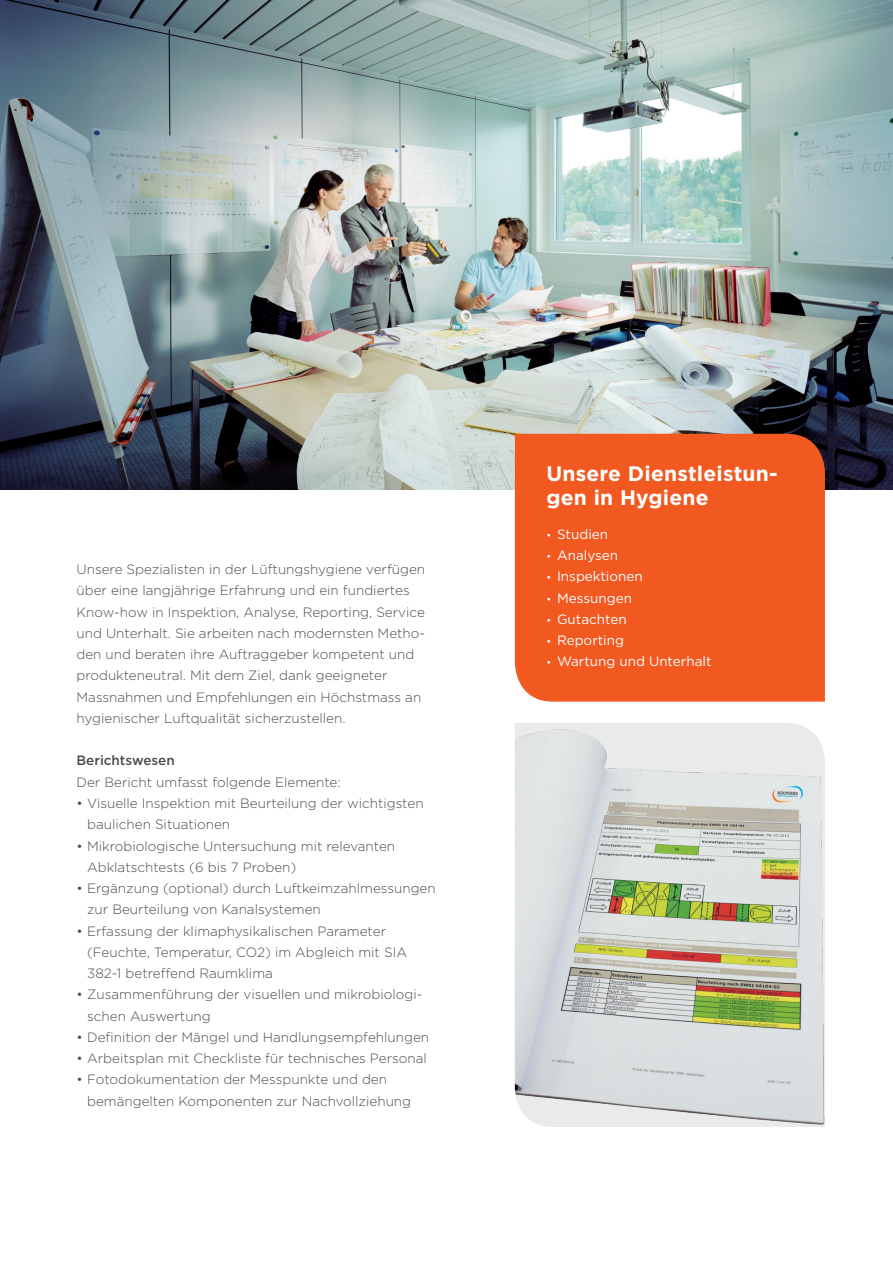
<style>
.page{position:relative;width:893px;height:1263px;background:#fff}
.page>*{position:absolute;margin:0;border:0;box-sizing:border-box;transform-origin:0 0}
.t1{font:700 21px/24px "Gotham";letter-spacing:.01em;color:#fff}
.t2{font:300 13.5px/21.3px "Gotham";color:#4b4c4d}
.t3{font:13.5px "Gotham";color:#fff}
.t4{font:500 13.5px "Gotham";color:#4b4c4d}
.s1{font-family:"Vista Sans OTCE"}
</style>
<div class="page">
<img style="left:0;top:0;width:893px;height:489px">
<img style="left:515px;top:723px;width:310px;height:404px">
<div style="left:515px;top:434px;width:310px;height:268px;background:#f15921"></div>
<p class="t2" style="left:77px;top:558px;width:350px">Unsere Spezialisten in der Lüftungshygiene verfügen über eine langjährige Erfahrung und ein fundiertes Know-how in Inspektion, Analyse, Reporting, Service und Unterhalt. Sie arbeiten nach modernsten Metho&shy;den und beraten ihre Auftraggeber kompetent und produkteneutral. Mit dem Ziel, dank geeigneter Massnahmen und Empfehlungen ein Höchstmass an hygienischer Luftqualität sicherzustellen.</p>
<p class="t4" style="left:77px;top:752px;width:100px">Berichtswesen</p>
<p class="t2" style="left:77px;top:771px;width:266px">Der Bericht umfasst folgende Elemente:</p>
<p class="t2" style="left:87px;top:792px;width:338px;text-indent:-11px">• Visuelle Inspektion mit Beurteilung der wichtigsten baulichen Situationen</p>
<p class="t2" style="left:87px;top:835px;width:310px;text-indent:-11px">• Mikrobiologische Untersuchung mit relevanten<br>Abklatschtests (6 bis 7 Proben)</p>
<p class="t2" style="left:87px;top:877px;width:350px;text-indent:-11px">• Ergänzung (optional) durch Luftkeimzahlmessungen zur Beurteilung von Kanalsystemen</p>
<p class="t2" style="left:87px;top:920px;width:321px;text-indent:-11px">• Erfassung der klimaphysikalischen Parameter (Feuchte, Temperatur, CO2) im Abgleich mit SIA<br>382-1 betreffend Raumklima</p>
<p class="t2" style="left:87px;top:983px;width:337px;text-indent:-11px">• Zusammenführung der visuellen und mikrobiologi&shy;schen Auswertung</p>
<p class="t2" style="left:77px;top:1026px;width:354px">• Definition der Mängel und Handlungsempfehlungen</p>
<p class="t2" style="left:77px;top:1047px;width:352px">• Arbeitsplan mit Checkliste für technisches Personal</p>
<p class="t2" style="left:87px;top:1069px;width:325px;text-indent:-11px">• Fotodokumentation der Messpunkte und den bemängelten Komponenten zur Nachvollziehung</p>
<h1 class="t1" style="left:546px;top:461px;width:233px">Unsere Dienstleistun&shy;gen in Hygiene</h1>
<p class="t3" style="left:546px;top:525px;width:63px"><span class="s1">•</span> Studien</p>
<p class="t3" style="left:546px;top:546px;width:73px"><span class="s1">•</span> Analysen</p>
<p class="t3" style="left:546px;top:568px;width:98px"><span class="s1">•</span> Inspektionen</p>
<p class="t3" style="left:546px;top:589px;width:87px"><span class="s1">•</span> Messungen</p>
<p class="t3" style="left:546px;top:610px;width:82px"><span class="s1">•</span> Gutachten</p>
<p class="t3" style="left:546px;top:632px;width:79px"><span class="s1">•</span> Reporting</p>
<p class="t3" style="left:546px;top:653px;width:167px"><span class="s1">•</span> Wartung und Unterhalt</p>
</div>
